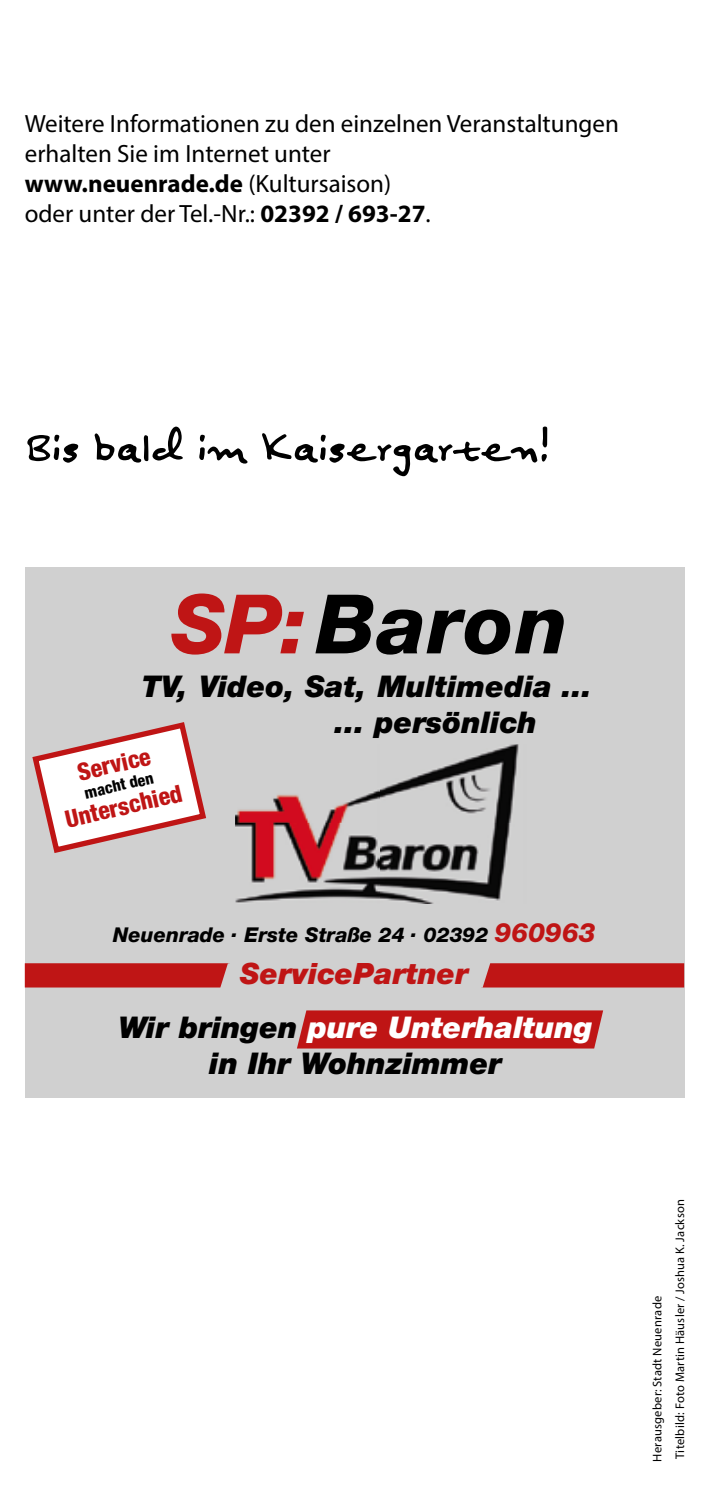
<style>
.page{position:relative;width:709px;height:1489px;background:#fff}
.page>*{position:absolute;margin:0;border:0;box-sizing:border-box;transform-origin:0 0}
.t1{font:italic 800 82px "Helvetica Neue LT";letter-spacing:.02em;color:#000}
.t2{font:58.5px "Felt Tip Senior";letter-spacing:-.025em;color:#000}
.t3{font:italic 900 30px/36px "Helvetica Neue LT";color:#000}
.t4{font:italic 900 29.5px "Helvetica Neue LT";color:#bf1515}
.t5{font:25px/30px "Myriad Pro";color:#000}
.t6{font:800 condensed 24px "Helvetica Neue LT";color:#bf1515}
.t7{font:italic 800 20.5px "Helvetica Neue LT";color:#000}
.t8{font:800 condensed 16px "Helvetica Neue LT";color:#000}
.t9{font:12.5px/22.5px "Myriad Pro";letter-spacing:.02em;color:#000}
.s1{font-weight:700}
.s2{color:#bf1515}
.s3{font-size:26.75px;color:#bf1515}
.s4{color:#fff}
</style>
<div class="page">
<div style="left:25px;top:567px;width:659px;height:530px;background:#d0d0d0"></div>
<div style="left:25px;top:963px;width:204px;height:24px;background:#bf1515"></div>
<div style="left:481px;top:963px;width:203px;height:24px;background:#bf1515"></div>
<img style="left:235px;top:744px;width:291px;height:159px">
<div style="left:295px;top:1010px;width:308px;height:38px;background:#bf1515"></div>
<svg style="left:29px;top:718px;width:180px;height:138px"></svg>
<p class="t5" style="left:25px;top:108px;width:595px">Weitere Informationen zu den einzelnen Veranstaltungen erhalten Sie im Internet unter<br><span class="s1">www.neuenrade.de</span> (Kultursaison)<br>oder unter der Tel.-Nr.: <span class="s1">02392 / 693-27</span>.</p>
<h2 class="t2" style="left:25px;top:419px;width:527px">Bis bald im Kaisergarten!</h2>
<h1 class="t1" style="left:171px;top:575px;width:397px"><span class="s2">SP:</span> Baron</h1>
<p class="t3" style="left:334px;top:667px;width:259px;text-indent:-192px">TV, Video, Sat, Multimedia ... ... persönlich</p>
<p class="t6" style="left:74px;top:758px;width:76px;rotate:-13deg">Service</p>
<p class="t8" style="left:82px;top:783px;width:72px;rotate:-13deg">macht den</p>
<p class="t6" style="left:62px;top:804px;width:121px;rotate:-13deg">Unterschied</p>
<p class="t7" style="left:113px;top:922px;width:484px">Neuenrade . Erste Straße 24 . 02392 <span class="s3">960963</span></p>
<p class="t4" style="left:240px;top:955px;width:229px">ServicePartner</p>
<p class="t3" style="left:118px;top:1008px;width:475px;text-align:center">Wir bringen <span class="s4">pure Unterhaltung </span>in Ihr Wohnzimmer</p>
<p class="t9" style="left:646px;top:1461px;width:264px;rotate:-90deg">Herausgeber: Stadt Neuenrade<br>Titelbild: Foto Martin Häusler / Joshua K. Jackson</p>
</div>
